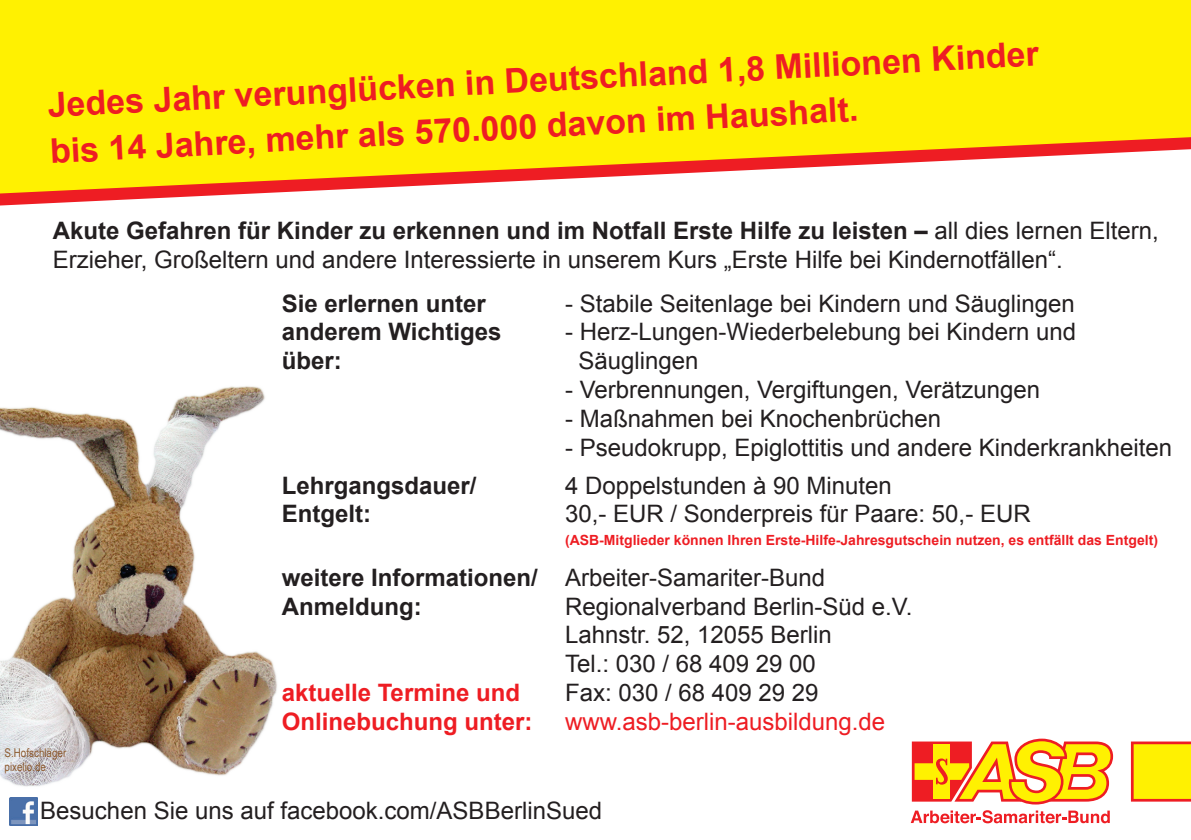
<style>
.page{position:relative;width:1191px;height:840px;background:#fff}
.page>*{position:absolute;margin:0;border:0;box-sizing:border-box;transform-origin:0 0}
.t1{font:700 34px/46px "Arial";color:#ee1d23}
.t2{font:24px/28.8px "Arial";color:#231f20}
.t3{font:700 24px/28.8px "Arial";color:#231f20}
.t4{font:700 24px/28.8px "Arial";color:#ee1d23}
.t5{font:24px "Arial";color:#ee1d23}
.t6{font:700 14px "Arial";color:#ee1d23}
.t7{font:12px/14.4px "Arial Narrow";color:#8c592d}
.s1{font-weight:700}
</style>
<div class="page">
<div style="left:0;top:0;width:1191px;height:126px;background:#fff101"></div>
<svg style="left:0;top:126px;width:1191px;height:80px"></svg>
<img style="left:0;top:386px;width:277px;height:401px">
<svg style="left:911px;top:738px;width:202px;height:84px"></svg>
<svg style="left:1131px;top:741px;width:60px;height:60px;background:#fcd707"></svg>
<img style="left:10px;top:797px;width:28px;height:28px">
<h1 class="t1" style="left:47px;top:83px;width:993px;rotate:-3deg">Jedes Jahr verunglücken in Deutschland 1,8 Millionen Kinder bis 14 Jahre, mehr als 570.000 davon im Haushalt.</h1>
<p class="t2" style="left:53px;top:216px;width:1107px"><span class="s1">Akute Gefahren für Kinder zu erkennen und im Notfall Erste Hilfe zu leisten –</span> all dies lernen Eltern,<br>Erzieher, Großeltern und andere Interessierte in unserem Kurs „Erste Hilfe bei Kindernotfällen“.</p>
<p class="t2" style="left:565px;top:289px;width:511px">- Stabile Seitenlage bei Kindern und Säuglingen</p>
<p class="t2" style="left:578px;top:317px;width:499px;text-indent:-13px">- Herz-Lungen-Wiederbelebung bei Kindern und<br>Säuglingen</p>
<p class="t2" style="left:565px;top:375px;width:477px">- Verbrennungen, Vergiftungen, Verätzungen</p>
<p class="t2" style="left:565px;top:404px;width:378px">- Maßnahmen bei Knochenbrüchen</p>
<p class="t2" style="left:565px;top:433px;width:608px">- Pseudokrupp, Epiglottitis und andere Kinderkrankheiten</p>
<p class="t3" style="left:282px;top:289px;width:221px">Sie erlernen unter anderem Wichtiges über:</p>
<p class="t3" style="left:282px;top:471px;width:196px">Lehrgangsdauer/<br>Entgelt:</p>
<p class="t2" style="left:565px;top:470px;width:467px">4 Doppelstunden à 90 Minuten<br>30,- EUR / Sonderpreis für Paare: 50,- EUR</p>
<p class="t7" style="left:5px;top:744px;width:63px">S.Hofschläger pixelio.de</p>
<p class="t3" style="left:282px;top:563px;width:258px">weitere Informationen/<br>Anmeldung:</p>
<p class="t4" style="left:282px;top:678px;width:252px">aktuelle Termine und<br>Onlinebuchung unter:</p>
<p class="t6" style="left:565px;top:530px;width:594px">(ASB-Mitglieder können Ihren Erste-Hilfe-Jahresgutschein nutzen, es entfällt das Entgelt)</p>
<p class="t2" style="left:565px;top:562px;width:349px">Arbeiter-Samariter-Bund<br>Regionalverband Berlin-Süd e.V.<br>Lahnstr. 52, 12055 Berlin<br>Tel.: 030 / 68 409 29 00<br>Fax: 030 / 68 409 29 29</p>
<p class="t5" style="left:565px;top:705px;width:322px">www.asb-berlin-ausbildung.de</p>
<p class="t2" style="left:40px;top:796px;width:563px">Besuchen Sie uns auf facebook.com/ASBBerlinSued</p>
</div>
